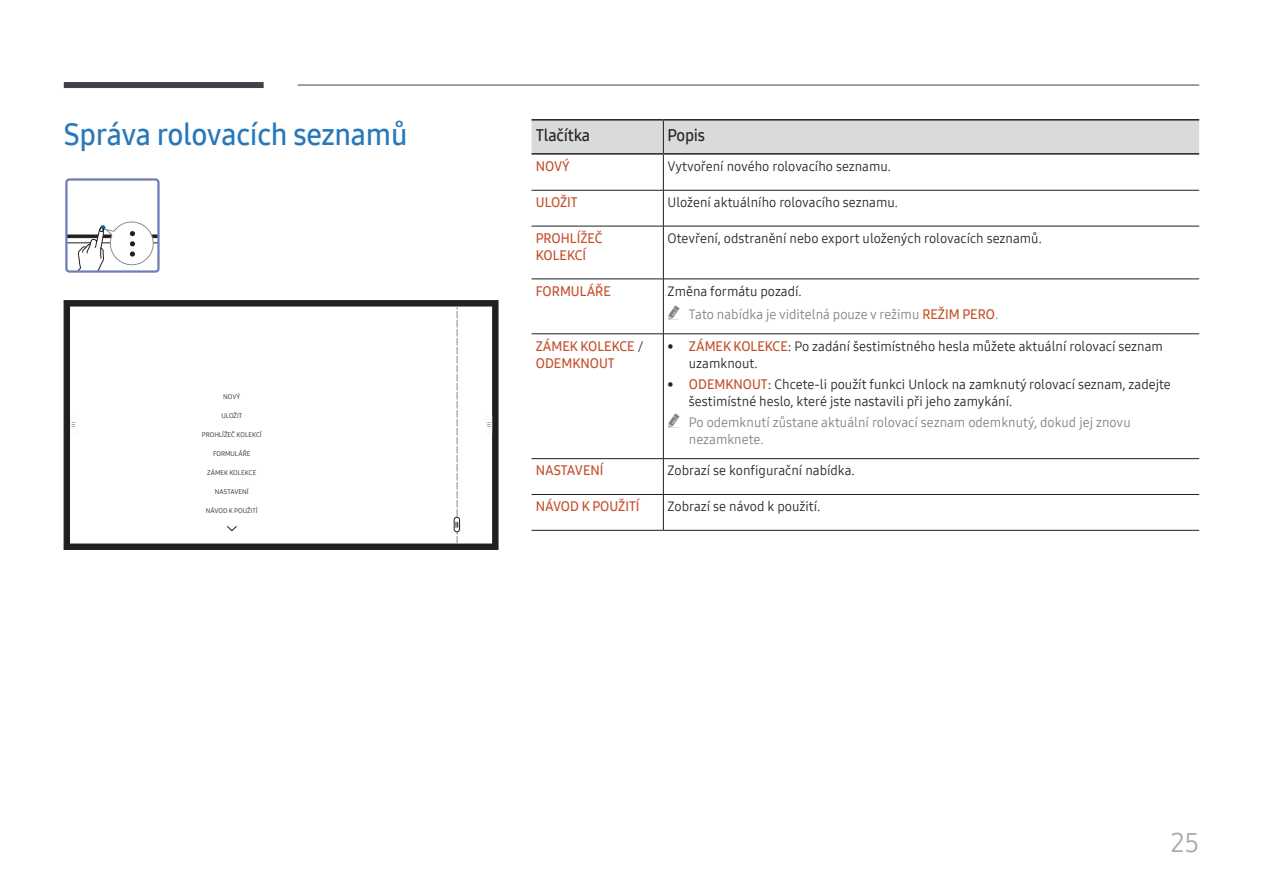
<style>
.page{position:relative;width:1263px;height:893px;background:#fff}
.page>*{position:absolute;margin:0;border:0;box-sizing:border-box;transform-origin:0 0}
.Heading1{font:30px "Samsung One 600";letter-spacing:-.01em;color:#2778ba}
.t1{font:27px "Samsung One 400";color:#a8a9ad}
.Description-header{font:16.5px "Samsung One 600";letter-spacing:-.015em;color:#282526}
.Description{font:13.5px/17px "Samsung One 400";color:#282526}
.t2{font:13.5px/17px "Samsung One 400";color:#808285}
.Description-2{font:13.5px/17px "Samsung One 600";color:#c34f2b}
.Description_small_4{font:6.75px "Samsung One 400";color:#282526}
.s1{font-family:"Samsung One 600";color:#c34f2b}
.s2{font-family:"Samsung One 400";color:#282526}
</style>
<div class="page">
<div style="left:64px;top:82px;width:200px;height:6px;background:#44414e"></div>
<hr style="left:298px;top:85px;width:901px;height:1px;background:#44414e">
<div style="left:65px;top:178px;width:95px;height:95px;border:2px solid #6f7cb9;border-radius:3px"></div>
<svg style="left:66px;top:179px;width:92px;height:93px"></svg>
<svg style="left:64px;top:301px;width:434px;height:248px"></svg>
<div style="left:454px;top:517px;width:6px;height:15px;border:1px solid #231f20;border-radius:3px"></div>
<svg style="left:456px;top:307px;width:2px;height:236px"></svg>
<svg style="left:227px;top:526px;width:10px;height:5px"></svg>
<svg style="left:70px;top:416px;width:7px;height:17px"></svg>
<svg style="left:485px;top:416px;width:7px;height:17px"></svg>
<div style="left:531px;top:121px;width:668px;height:32px;background:#d9dadc"></div>
<hr style="left:531px;top:119px;width:132px;height:2px;background:#231f20">
<hr style="left:531px;top:153px;width:132px;height:2px;background:#231f20">
<hr style="left:531px;top:190px;width:132px;height:1px;background:#231f20">
<hr style="left:531px;top:226px;width:132px;height:1px;background:#231f20">
<hr style="left:663px;top:119px;width:536px;height:2px;background:#231f20">
<hr style="left:663px;top:153px;width:536px;height:2px;background:#231f20">
<hr style="left:663px;top:121px;width:1px;height:32px;background:#231f20">
<hr style="left:531px;top:279px;width:132px;height:1px;background:#231f20">
<hr style="left:663px;top:279px;width:536px;height:1px;background:#231f20">
<hr style="left:663px;top:279px;width:1px;height:55px;background:#231f20">
<hr style="left:531px;top:334px;width:132px;height:1px;background:#231f20">
<hr style="left:663px;top:334px;width:536px;height:1px;background:#231f20">
<hr style="left:663px;top:334px;width:1px;height:124px;background:#231f20">
<hr style="left:531px;top:458px;width:132px;height:1px;background:#231f20">
<hr style="left:663px;top:459px;width:1px;height:35px;background:#231f20">
<hr style="left:531px;top:494px;width:132px;height:1px;background:#231f20">
<hr style="left:663px;top:495px;width:1px;height:35px;background:#231f20">
<hr style="left:531px;top:530px;width:132px;height:1px;background:#231f20">
<hr style="left:663px;top:155px;width:1px;height:35px;background:#231f20">
<hr style="left:663px;top:190px;width:1px;height:36px;background:#231f20">
<hr style="left:663px;top:226px;width:1px;height:53px;background:#231f20">
<hr style="left:663px;top:190px;width:536px;height:1px;background:#231f20">
<hr style="left:663px;top:494px;width:536px;height:1px;background:#231f20">
<hr style="left:663px;top:530px;width:536px;height:1px;background:#231f20">
<hr style="left:663px;top:226px;width:536px;height:1px;background:#231f20">
<hr style="left:663px;top:458px;width:536px;height:1px;background:#231f20">
<p class="Heading1" style="left:64px;top:115px;width:345px">Správa rolovacích seznamů</p>
<p class="Description_small_4" style="left:223px;top:392px;width:18px">NOVÝ</p>
<p class="Description_small_4" style="left:221px;top:411px;width:22px">ULOŽIT</p>
<p class="Description_small_4" style="left:202px;top:430px;width:61px">PROHLÍŽEČ KOLEKCÍ</p>
<p class="Description_small_4" style="left:213px;top:449px;width:39px">FORMULÁŘE</p>
<p class="Description_small_4" style="left:207px;top:468px;width:51px">ZÁMEK KOLEKCE</p>
<p class="Description_small_4" style="left:215px;top:487px;width:35px">NASTAVENÍ</p>
<p class="Description_small_4" style="left:206px;top:506px;width:53px">NÁVOD K POUŽITÍ</p>
<p class="Description-header" style="left:536px;top:124px;width:56px">Tlačítka</p>
<p class="Description-header" style="left:668px;top:124px;width:39px">Popis</p>
<p class="Description-2" style="left:536px;top:158px;width:36px">NOVÝ</p>
<p class="Description" style="left:668px;top:158px;width:225px">Vytvoření nového rolovacího seznamu.</p>
<p class="Description-2" style="left:536px;top:194px;width:43px">ULOŽIT</p>
<p class="Description" style="left:668px;top:194px;width:232px">Uložení aktuálního rolovacího seznamu.</p>
<p class="Description-2" style="left:536px;top:230px;width:68px">PROHLÍŽEČ<br>KOLEKCÍ</p>
<p class="Description" style="left:668px;top:230px;width:376px">Otevření, odstranění nebo export uložených rolovacích seznamů.</p>
<p class="Description-2" style="left:536px;top:282px;width:77px">FORMULÁŘE</p>
<p class="Description" style="left:668px;top:282px;width:136px">Změna formátu pozadí.</p>
<p class="t2" style="left:689px;top:306px;width:311px">Tato nabídka je viditelná pouze v režimu <span class="s1">REŽIM PERO</span>.</p>
<p class="Description-2" style="left:536px;top:337px;width:109px">ZÁMEK KOLEKCE <span class="s2">/<br></span>ODEMKNOUT</p>
<p class="Description" style="left:689px;top:337px;width:475px;text-indent:-21px">• <span class="s1">ZÁMEK KOLEKCE</span>: Po zadání šestimístného hesla můžete aktuální rolovací seznam uzamknout.</p>
<p class="Description" style="left:689px;top:375px;width:483px;text-indent:-21px">• <span class="s1">ODEMKNOUT</span>: Chcete-li použít funkci Unlock na zamknutý rolovací seznam, zadejte šestimístné heslo, které jste nastavili při jeho zamykání.</p>
<p class="t2" style="left:689px;top:414px;width:443px">Po odemknutí zůstane aktuální rolovací seznam odemknutý, dokud jej znovu nezamknete.</p>
<p class="Description-2" style="left:536px;top:462px;width:69px">NASTAVENÍ</p>
<p class="Description" style="left:668px;top:462px;width:189px">Zobrazí se konfigurační nabídka.</p>
<p class="Description-2" style="left:536px;top:498px;width:105px">NÁVOD K POUŽITÍ</p>
<p class="Description" style="left:668px;top:498px;width:154px">Zobrazí se návod k použití.</p>
<h2 class="t1" style="left:1171px;top:825px;width:30px">25</h2>
</div>
